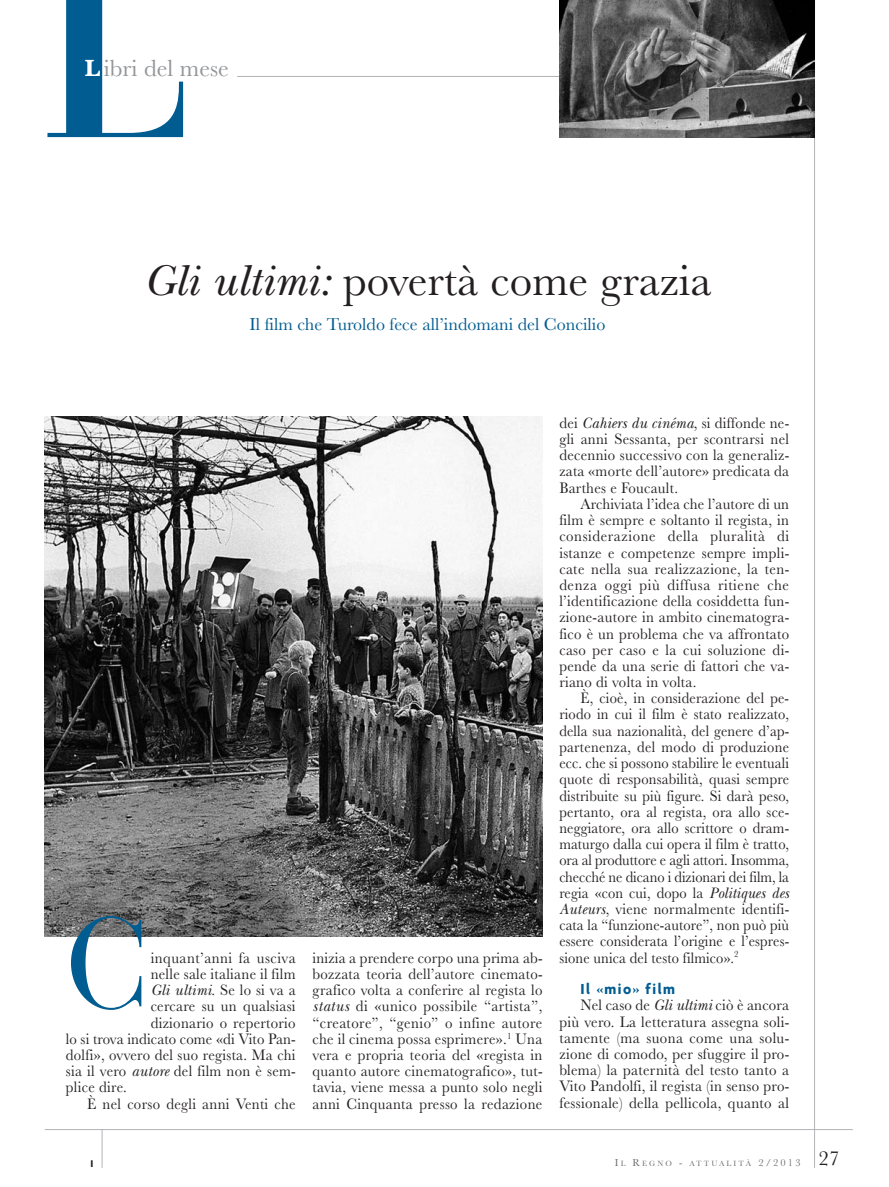
<style>
.page{position:relative;width:889px;height:1187px;background:#fff}
.page>*{position:absolute;margin:0;border:0;box-sizing:border-box;transform-origin:0 0}
.t1{font:700 231px "Bauer Bodoni Std";color:#005c91}
.t2{font:127.5px "Bauer Bodoni Std";color:#005c91}
.t3{font:45px "Baskerville";color:#231f20}
.t4{font:24.3px "Baskerville";color:#939598}
.t5{font:18px "Baskerville";color:#005c91}
.t6{font:15.75px/16.2px "Baskerville";letter-spacing:.02em;color:#231f20;text-align:justify;scale:.94 1}
.t7{font:15.75px/16.2px "Baskerville";letter-spacing:.02em;color:#231f20;text-align:justify;scale:.92 1}
.t8{font:15.75px/16.2px "Baskerville";letter-spacing:.02em;color:#231f20;text-align:justify;scale:.95 1}
.t9{font:700 15.75px "Agenda";letter-spacing:.1em;color:#005c91;scale:.95 1}
.t10{font:700 10.5px "Agenda";color:#231f20}
.t11{font:7.8px "Baskerville";letter-spacing:.265em;color:#6c6d70}
.s1{font-weight:700;color:#fff}
.s2{font-family:"New Baskerville Std";font-style:italic}
.s3{font-size:10.5px}
</style>
<div class="page">
<hr style="left:237px;top:76px;width:577px;height:1px;background:#b2b3b7">
<img style="left:44px;top:417px;width:499px;height:519px">
<hr style="left:814px;top:0;width:1px;height:1167px;background:#b2b3b7">
<hr style="left:45px;top:1129px;width:808px;height:1px;background:#b2b3b7">
<hr style="left:102px;top:1129px;width:1px;height:38px;background:#b2b3b7">
<img style="left:559px;top:0;width:255px;height:137px">
<h1 class="t1" style="left:41px;top:-78px;width:156px">L</h1>
<h3 class="t4" style="left:85px;top:60px;width:146px"><span class="s1">L</span>ibri del mese</h3>
<h3 class="t3" style="left:143px;top:265px;width:569px"><span class="s2">Gli ultimi:</span> povertà come grazia</h3>
<p class="t5" style="left:249px;top:318px;width:357px">Il film che Turoldo fece all’indomani del Concilio</p>
<h2 class="t2" style="left:65px;top:889px;width:87px">C</h2>
<p class="t6" style="left:151px;top:951px;width:156px">inquant’anni fa usciva</p>
<p class="t6" style="left:151px;top:967px;width:156px">nelle sale italiane il film</p>
<p class="t6" style="left:151px;top:983px;width:156px"><span class="s2">Gli ultimi</span>. Se lo si va a</p>
<p class="t6" style="left:151px;top:999px;width:156px">cercare su un qualsiasi</p>
<p class="t6" style="left:151px;top:1016px;width:156px">dizionario o repertorio</p>
<p class="t6" style="left:66px;top:1032px;width:246px">lo si trova indicato come «di Vito Pan-</p>
<p class="t6" style="left:66px;top:1048px;width:246px">dolfi», ovvero del suo regista. Ma chi</p>
<p class="t6" style="left:66px;top:1064px;width:246px">sia il vero <span class="s2">autore</span> del film non è sem-</p>
<p class="t6" style="left:66px;top:1080px;width:66px">plice dire.</p>
<p class="t6" style="left:87px;top:1097px;width:223px">È nel corso degli anni Venti che</p>
<p class="t6" style="left:313px;top:951px;width:246px">inizia a prendere corpo una prima ab&shy;bozzata teoria dell’autore cinemato&shy;grafico volta a conferire al regista lo <span class="s2">status</span> di «unico possibile “artista”, “creatore”, “genio” o infine autore che il cinema possa esprimere».<sup>1</sup> Una vera e propria teoria del «regista in quanto autore cinematografico», tut&shy;tavia, viene messa a punto solo negli anni Cinquanta presso la redazione</p>
<p class="t6" style="left:559px;top:416px;width:246px">dei <span class="s2">Cahiers du cinéma</span>, si diffonde ne&shy;gli anni Sessanta, per scontrarsi nel decennio successivo con la generaliz&shy;zata «morte dell’autore» predicata da Barthes e Foucault.</p>
<p class="t6" style="left:559px;top:497px;width:246px;text-indent:21px">Archiviata l’idea che l’autore di un film è sempre e soltanto il regista, in considerazione della pluralità di istanze e competenze sempre impli&shy;cate nella sua realizzazione, la ten&shy;denza oggi più diffusa ritiene che l’identificazione della cosiddetta fun&shy;zione-autore in ambito cinematogra&shy;fico è un problema che va affrontato caso per caso e la cui soluzione di&shy;pende da una serie di fattori che va&shy;riano di volta in volta.</p>
<p class="t7" style="left:559px;top:691px;width:251px;text-indent:21px">È, cioè, in considerazione del pe&shy;riodo in cui il film è stato realizzato, della sua nazionalità, del genere d’ap&shy;partenenza, del modo di produzione ecc. che si possono stabilire le eventuali quote di responsabilità, quasi sempre distribuite su più figure. Si darà peso, pertanto, ora al regista, ora allo sce&shy;neggiatore, ora allo scrittore o dram&shy;maturgo dalla cui opera il film è tratto, ora al produttore e agli attori. Insomma, checché ne dicano i dizionari dei film, la regia «con cui, dopo la <span class="s2">Politiques des Auteurs</span>, viene normalmente identifi&shy;cata la “funzione-autore”, non può più essere considerata l’origine e l’espres&shy;sione unica del testo filmico».<sup>2</sup></p>
<p class="t9" style="left:580px;top:979px;width:101px">Il «mio» film</p>
<p class="t8" style="left:559px;top:998px;width:244px;text-indent:21px">Nel caso de <span class="s2">Gli ultimi</span> ciò è ancora più vero. La letteratura assegna soli&shy;tamente (ma suona come una solu&shy;zione di comodo, per sfuggire il pro&shy;blema) la paternità del testo tanto a Vito Pandolfi, il regista (in senso pro&shy;fessionale) della pellicola, quanto al</p>
<p class="t10" style="left:91px;top:1156px;width:4px">I</p>
<p class="t11" style="left:615px;top:1161px;width:226px"><span class="s3">I</span>L <span class="s3">R</span>EGNO <span class="s3">-</span> ATTUALITÀ <span class="s3">2/2013</span> <sup>27</sup></p>
</div>
